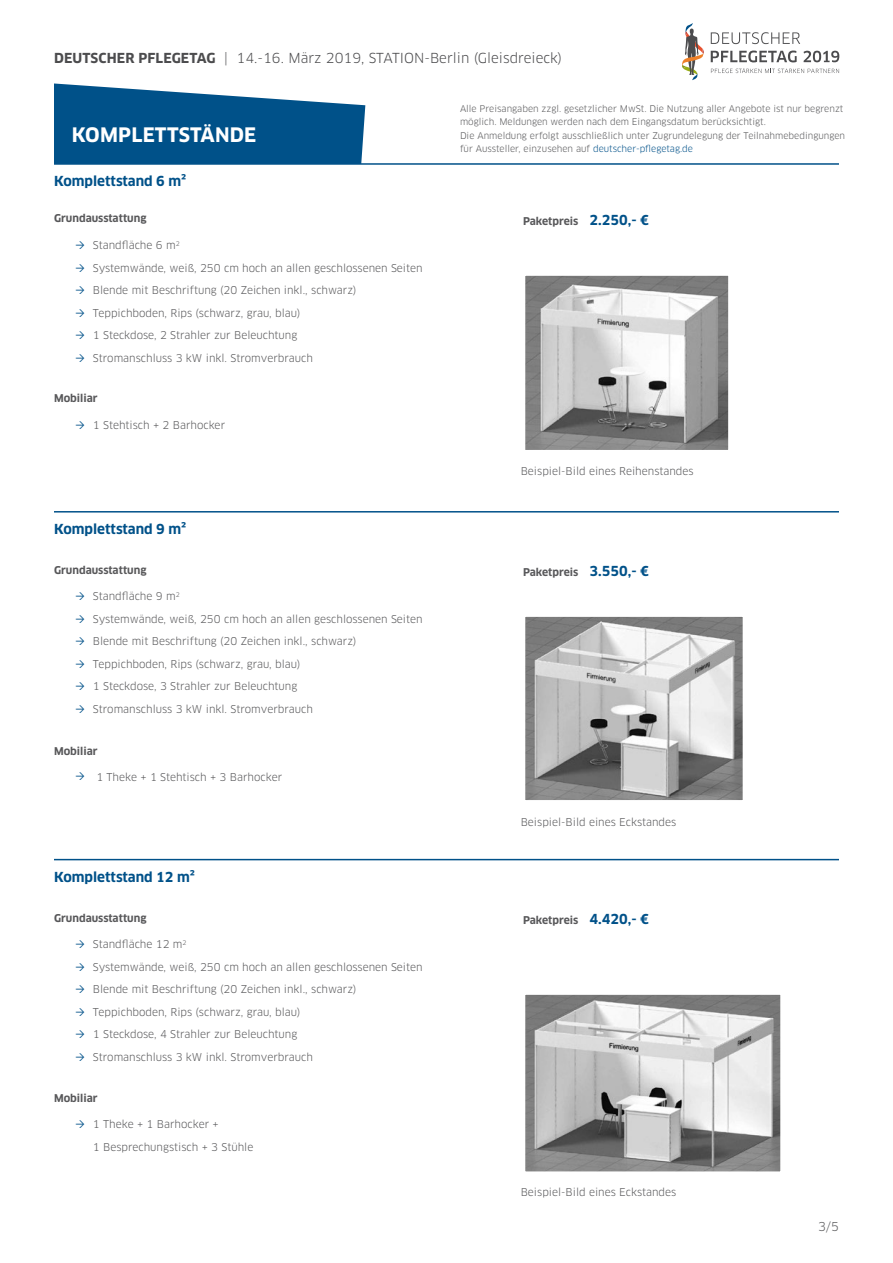
<style>
.page{position:relative;width:893px;height:1263px;background:#fff}
.page>*{position:absolute;margin:0;border:0;box-sizing:border-box;transform-origin:0 0}
.t1{font:700 19.5px "Clan Pro";letter-spacing:.01em;color:#fff}
.t2{font:13.5px "Clan Pro";color:#4c4c4e}
.t3{font:700 13.5px "Clan Pro";color:#005189}
.t4{font:12px "Clan Pro";color:#58585a}
.t5{font:10.5px/22.5px "Clan Pro";color:#58585a}
.t6{font:700 10.5px "Clan Pro";color:#58585a}
.t7{font:9px/13.5px "Clan Pro";color:#58585a}
.s1{font-weight:700}
.s2{color:#005189}
.s3{font-size:13.5px;color:#005189}
</style>
<div class="page">
<hr style="left:54px;top:163px;width:785px;height:2px;background:#005189">
<hr style="left:54px;top:511px;width:785px;height:1px;background:#005189">
<hr style="left:54px;top:859px;width:785px;height:1px;background:#005189">
<img style="left:526px;top:995px;width:254px;height:176px">
<div style="left:521px;top:990px;width:264px;height:186px;border:4px solid #fff"></div>
<img style="left:526px;top:276px;width:202px;height:173px">
<div style="left:521px;top:271px;width:212px;height:183px;border:4px solid #fff"></div>
<img style="left:526px;top:617px;width:216px;height:182px">
<div style="left:521px;top:612px;width:226px;height:192px;border:4px solid #fff"></div>
<svg style="left:682px;top:23px;width:22px;height:57px"></svg>
<svg style="left:711px;top:51px;width:86px;height:11px"></svg>
<svg style="left:711px;top:32px;width:89px;height:12px"></svg>
<svg style="left:711px;top:68px;width:128px;height:5px"></svg>
<svg style="left:804px;top:51px;width:35px;height:11px"></svg>
<svg style="left:54px;top:83px;width:311px;height:81px;background:#246a99"></svg>
<p class="t2" style="left:54px;top:50px;width:510px"><span class="s1">DEUTSCHER PFLEGETAG</span> | 14.-16. März 2019, STATION-Berlin (Gleisdreieck)</p>
<h1 class="t1" style="left:72px;top:124px;width:186px">KOMPLETTSTÄNDE</h1>
<p class="t3" style="left:54px;top:173px;width:134px">Komplettstand 6 m²</p>
<p class="t6" style="left:54px;top:212px;width:94px">Grundausstattung</p>
<p class="t5" style="left:93px;top:234px;width:331px">Standfläche 6 m<sup>2<br></sup>Systemwände, weiß, 250 cm hoch an allen geschlossenen Seiten Blende mit Beschriftung (20 Zeichen inkl., schwarz)<br>Teppichboden, Rips (schwarz, grau, blau)<br>1 Steckdose, 2 Strahler zur Beleuchtung<br>Stromanschluss 3 kW inkl. Stromverbrauch</p>
<p class="t6" style="left:54px;top:392px;width:45px">Mobiliar</p>
<p class="t5" style="left:93px;top:414px;width:134px">1 Stehtisch + 2 Barhocker</p>
<p class="t3" style="left:54px;top:521px;width:134px">Komplettstand 9 m²</p>
<p class="t6" style="left:54px;top:564px;width:94px">Grundausstattung</p>
<p class="t5" style="left:93px;top:585px;width:331px">Standfläche 9 m<sup>2<br></sup>Systemwände, weiß, 250 cm hoch an allen geschlossenen Seiten Blende mit Beschriftung (20 Zeichen inkl., schwarz)<br>Teppichboden, Rips (schwarz, grau, blau)<br>1 Steckdose, 3 Strahler zur Beleuchtung<br>Stromanschluss 3 kW inkl. Stromverbrauch</p>
<p class="t6" style="left:54px;top:745px;width:45px">Mobiliar</p>
<p class="t5" style="left:96px;top:765px;width:187px">1 Theke + 1 Stehtisch + 3 Barhocker</p>
<p class="t3" style="left:54px;top:869px;width:142px">Komplettstand 12 m²</p>
<p class="t6" style="left:54px;top:911px;width:94px">Grundausstattung</p>
<p class="t5" style="left:93px;top:933px;width:331px">Standfläche 12 m<sup>2<br></sup>Systemwände, weiß, 250 cm hoch an allen geschlossenen Seiten Blende mit Beschriftung (20 Zeichen inkl., schwarz)<br>Teppichboden, Rips (schwarz, grau, blau)<br>1 Steckdose, 4 Strahler zur Beleuchtung<br>Stromanschluss 3 kW inkl. Stromverbrauch</p>
<p class="t6" style="left:54px;top:1092px;width:45px">Mobiliar</p>
<p class="t5" style="left:93px;top:1113px;width:162px">1 Theke + 1 Barhocker +<br>1 Besprechungstisch + 3 Stühle</p>
<p class="t7" style="left:460px;top:102px;width:387px">Alle Preisangaben zzgl. gesetzlicher MwSt. Die Nutzung aller Angebote ist nur begrenzt möglich. Meldungen werden nach dem Eingangsdatum berücksichtigt.<br>Die Anmeldung erfolgt ausschließlich unter Zugrundelegung der Teilnahmebedingungen für Aussteller, einzusehen auf <span class="s2">deutscher-pflegetag.de</span></p>
<p class="t6" style="left:523px;top:215px;width:127px">Paketpreis <span class="s3">2.250,- €</span></p>
<p class="t5" style="left:521px;top:460px;width:174px">Beispiel-Bild eines Reihenstandes</p>
<p class="t6" style="left:523px;top:566px;width:127px">Paketpreis <span class="s3">3.550,- €</span></p>
<p class="t5" style="left:521px;top:810px;width:157px">Beispiel-Bild eines Eckstandes</p>
<p class="t6" style="left:523px;top:914px;width:127px">Paketpreis <span class="s3">4.420,- €</span></p>
<p class="t5" style="left:521px;top:1181px;width:157px">Beispiel-Bild eines Eckstandes</p>
<p class="t4" style="left:818px;top:1220px;width:22px">3/5</p>
</div>
